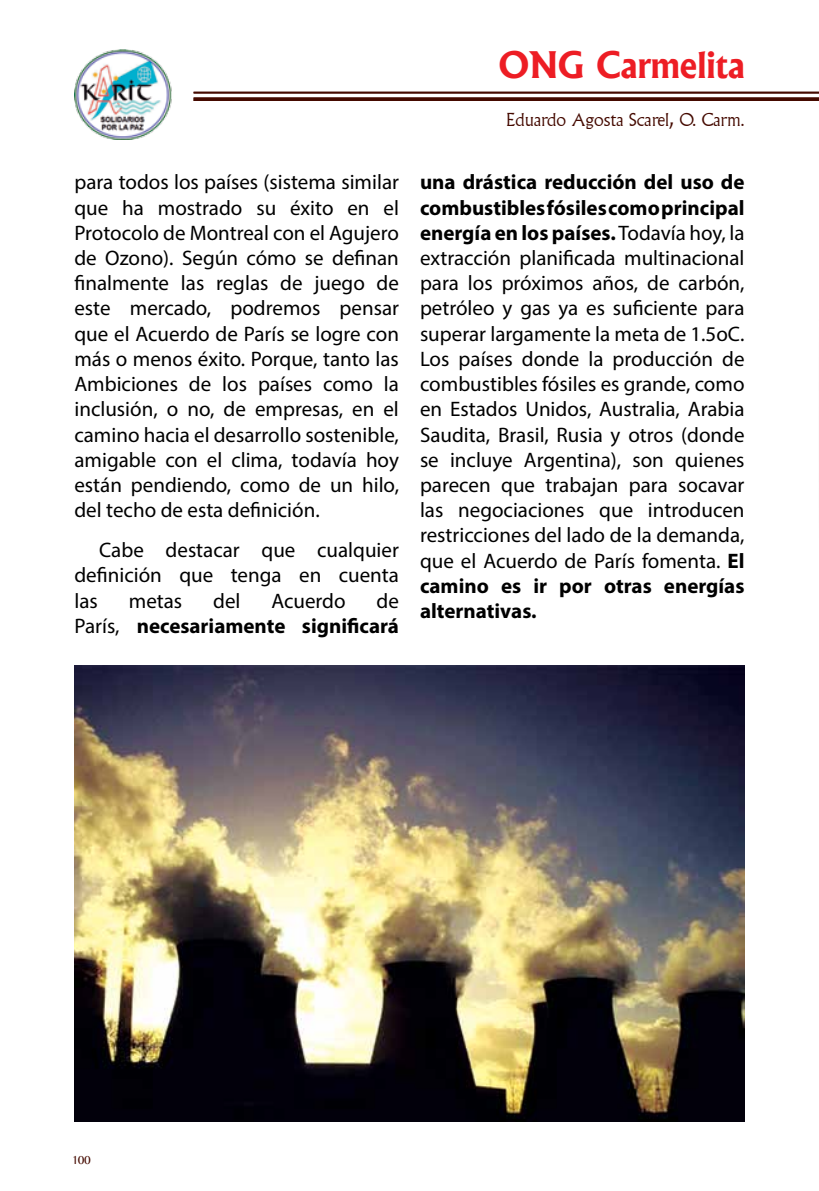
<style>
.page{position:relative;width:819px;height:1191px;background:#fff}
.page>*{position:absolute;margin:0;border:0;box-sizing:border-box;transform-origin:0 0}
.t1{font:700 35px "Albertus";color:#ed1d24}
.t2{font:21px/25.2px "Myriad Pro";color:#000;text-align:justify}
.t3{font:700 21px/25.2px "Myriad Pro";color:#000;text-align:right}
.t4{font:300 17.5px "Albertus";color:#450a00}
.t5{font:12.25px "Tamil MN";color:#450a00}
.s1{font-weight:400}
.s2{font-weight:700}
</style>
<div class="page">
<hr style="left:818px;top:0;width:1px;height:1191px;background:#c2a651">
<img style="left:74px;top:665px;width:670px;height:456px">
<svg style="left:193px;top:97px;width:626px;height:4px;background:#50180f"></svg>
<hr style="left:193px;top:92px;width:626px;height:1px;background:#450a00">
<img style="left:74px;top:50px;width:98px;height:89px">
<img style="left:818px;top:318px;width:1px;height:229px">
<p class="t2" style="left:74px;top:169px;width:326px">para todos los países (sistema similar que ha mostrado su éxito en el Protocolo de Montreal con el Agujero de Ozono). Según cómo se definan finalmente las reglas de juego de este mercado, podremos pensar que el Acuerdo de París se logre con más o menos éxito. Porque, tanto las Ambiciones de los países como la inclusión, o no, de empresas, en el camino hacia el desarrollo sostenible, amigable con el clima, todavía hoy están pendiendo, como de un hilo, del techo de esta definición.</p>
<p class="t2" style="left:74px;top:537px;width:326px;text-indent:25px">Cabe destacar que cualquier definición que tenga en cuenta las</p>
<p class="t3" style="left:74px;top:587px;width:326px"><span class="s1">de<br>París,</span> necesariamente significará</p>
<p class="t2" style="left:129px;top:587px;width:55px">metas</p>
<p class="t2" style="left:213px;top:587px;width:29px">del</p>
<p class="t2" style="left:271px;top:587px;width:76px">Acuerdo</p>
<h1 class="t1" style="left:498px;top:43px;width:247px">ONG Carmelita</h1>
<p class="t4" style="left:506px;top:110px;width:240px">Eduardo Agosta Scarel, O. Carm.</p>
<p class="t2" style="left:420px;top:169px;width:326px"><span class="s2">una drástica reducción del uso de combustibles fósiles como principal energía en los países.</span> Todavía hoy, la extracción planificada multinacional para los próximos años, de carbón, petróleo y gas ya es suficiente para superar largamente la meta de 1.5oC.<br>Los países donde la producción de combustibles fósiles es grande, como en Estados Unidos, Australia, Arabia Saudita, Brasil, Rusia y otros (donde se incluye Argentina), son quienes parecen que trabajan para socavar las negociaciones que introducen restricciones del lado de la demanda, que el Acuerdo de París fomenta. <span class="s2">El camino es ir por otras energías alternativas.</span></p>
<p class="t5" style="left:71px;top:1151px;width:21px">100</p>
</div>
